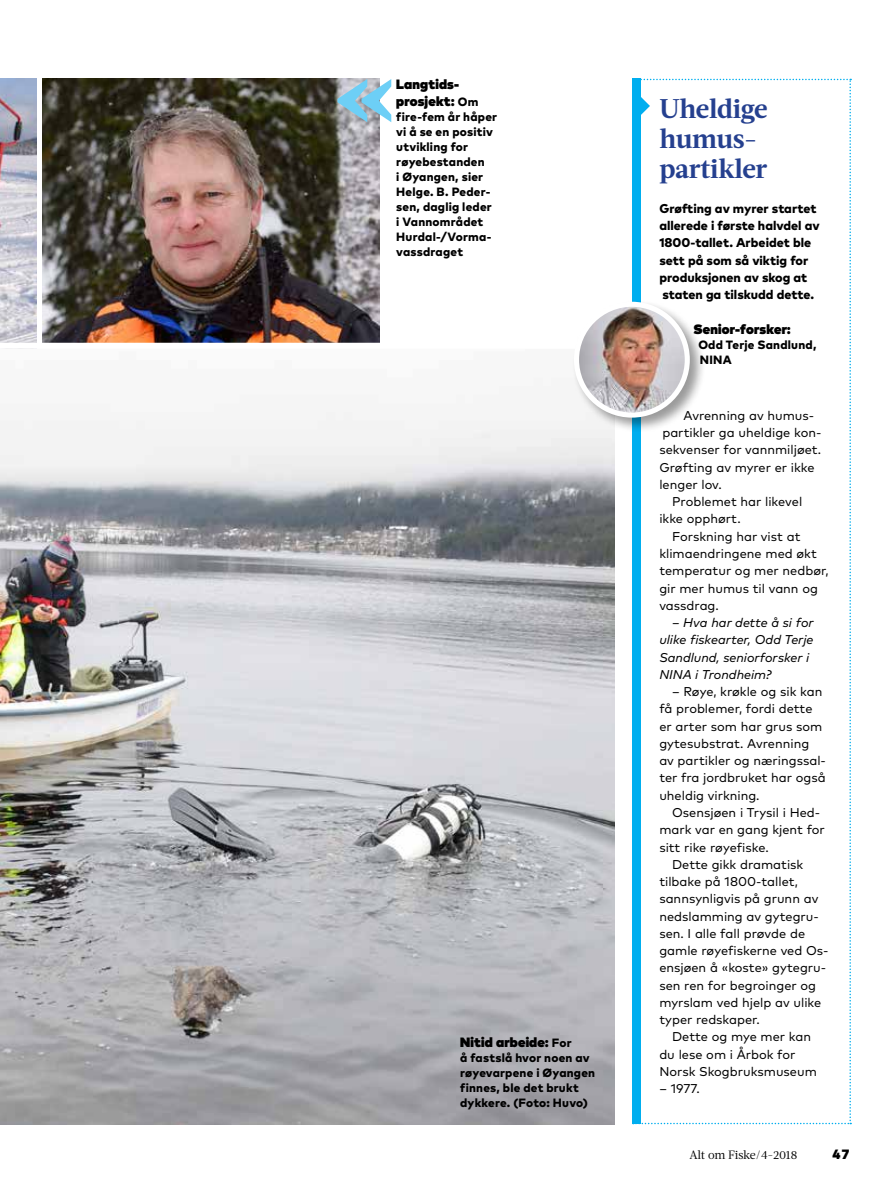
<style>
.page{position:relative;width:885px;height:1183px;background:#fff}
.page>*{position:absolute;margin:0;border:0;box-sizing:border-box;transform-origin:0 0}
.t1{font:700 27px/30px "Acta";letter-spacing:-.01em;color:#25408f}
.t2{font:900 13.5px/17.2px "Mark OT";letter-spacing:.015em;color:#000}
.t3{font:900 13.5px "Mark OT";color:#000}
.t4{font:12.75px/17.2px "Mark OT";color:#000}
.t5{font:800 12.75px/17.2px "Mark OT";color:#000}
.t6{font:italic 12.75px/17.2px "Mark OT";color:#000}
.t7{font:800 12px/15px "Mark OT";letter-spacing:.02em;color:#000}
.t8{font:12px "Acta";letter-spacing:-.01em;color:#000}
.s1{font-weight:800;font-size:12px}
</style>
<div class="page">
<img style="left:0;top:348px;width:614px;height:775px">
<img style="left:0;top:79px;width:37px;height:263px">
<img style="left:43px;top:79px;width:336px;height:263px">
<svg style="left:337px;top:79px;width:54px;height:43px;background:#9bc6da"></svg>
<svg style="left:632px;top:79px;width:219px;height:1044px"></svg>
<div style="left:571px;top:299px;width:134px;height:134px;background:#000;opacity:.4"></div>
<img style="left:576px;top:304px;width:111px;height:111px;border-radius:55px">
<div style="left:574px;top:301px;width:115px;height:116px;border:5px solid #fff;border-radius:50%"></div>
<p class="t2" style="left:396px;top:75px;width:84px">Langtids&shy;prosjekt: <span class="s1">Om</span></p>
<p class="t7" style="left:396px;top:109px;width:102px">fire-fem år håper vi å se en positiv utvikling for røyebestanden<br>i Øyangen, sier<br>Helge. B. Peder&shy;sen, daglig leder i Vannområdet<br>Hurdal-/Vorma&shy;vassdraget</p>
<p class="t2" style="left:460px;top:1032px;width:113px">Nitid arbeide: <span class="s1">For</span></p>
<p class="t7" style="left:460px;top:1049px;width:136px">å fastslå hvor noen av røyevarpene i Øyangen finnes, ble det brukt dykkere. (Foto: Huvo)</p>
<h1 class="t1" style="left:659px;top:94px;width:110px">Uheldige humus&shy;partikler</h1>
<p class="t5" style="left:659px;top:199px;width:162px">Grøfting av myrer startet allerede i første halvdel av<br>1800-tallet. Arbeidet ble sett på som så viktig for produksjonen av skog at staten ga tilskudd dette.</p>
<p class="t2" style="left:693px;top:320px;width:99px">Senior-forsker:</p>
<p class="t7" style="left:698px;top:337px;width:120px">Odd Terje Sandlund,<br>NINA</p>
<p class="t4" style="left:659px;top:406px;width:163px;text-indent:24px">Avrenning av humus&shy;partikler ga uheldige kon&shy;sekvenser for vannmiljøet.<br>Grøfting av myrer er ikke lenger lov.</p>
<p class="t4" style="left:659px;top:492px;width:144px;text-indent:13px">Problemet har likevel ikke opphørt.</p>
<p class="t4" style="left:659px;top:527px;width:171px;text-indent:13px">Forskning har vist at klimaendringene med økt temperatur og mer nedbør, gir mer humus til vann og vassdrag.</p>
<p class="t6" style="left:659px;top:613px;width:156px;text-indent:13px">– Hva har dette å si for ulike fiskearter, Odd Terje<br>Sandlund, seniorforsker i<br>NINA i Trondheim?</p>
<p class="t4" style="left:659px;top:682px;width:168px;text-indent:13px">– Røye, krøkle og sik kan få problemer, fordi dette er arter som har grus som gytesubstrat. Avrenning av partikler og næringssal&shy;ter fra jordbruket har også uheldig virkning.</p>
<p class="t4" style="left:672px;top:803px;width:150px">Osensjøen i Trysil i Hed-</p>
<p class="t4" style="left:659px;top:820px;width:167px">mark var en gang kjent for</p>
<p class="t4" style="left:659px;top:838px;width:111px">sitt rike røyefiske.</p>
<p class="t4" style="left:672px;top:855px;width:133px">Dette gikk dramatisk</p>
<p class="t4" style="left:659px;top:872px;width:140px">tilbake på 1800-tallet,</p>
<p class="t4" style="left:659px;top:889px;width:160px">sannsynligvis på grunn av</p>
<p class="t4" style="left:659px;top:907px;width:159px">nedslamming av gytegru-</p>
<p class="t4" style="left:659px;top:924px;width:147px">sen. I alle fall prøvde de</p>
<p class="t4" style="left:659px;top:941px;width:169px">gamle røyefiskerne ved Os-</p>
<p class="t4" style="left:659px;top:958px;width:166px">ensjøen å «koste» gytegru-</p>
<p class="t4" style="left:659px;top:976px;width:158px">sen ren for begroinger og</p>
<p class="t4" style="left:659px;top:993px;width:163px">myrslam ved hjelp av ulike</p>
<p class="t4" style="left:659px;top:1010px;width:102px">typer redskaper.</p>
<p class="t4" style="left:672px;top:1027px;width:140px">Dette og mye mer kan</p>
<p class="t4" style="left:659px;top:1045px;width:138px">du lese om i Årbok for</p>
<p class="t4" style="left:659px;top:1062px;width:159px">Norsk Skogbruksmuseum</p>
<p class="t4" style="left:659px;top:1079px;width:42px">– 1977.</p>
<p class="t8" style="left:689px;top:1147px;width:110px">Alt om Fiske/4-2018</p>
<p class="t3" style="left:832px;top:1145px;width:18px">47</p>
</div>
